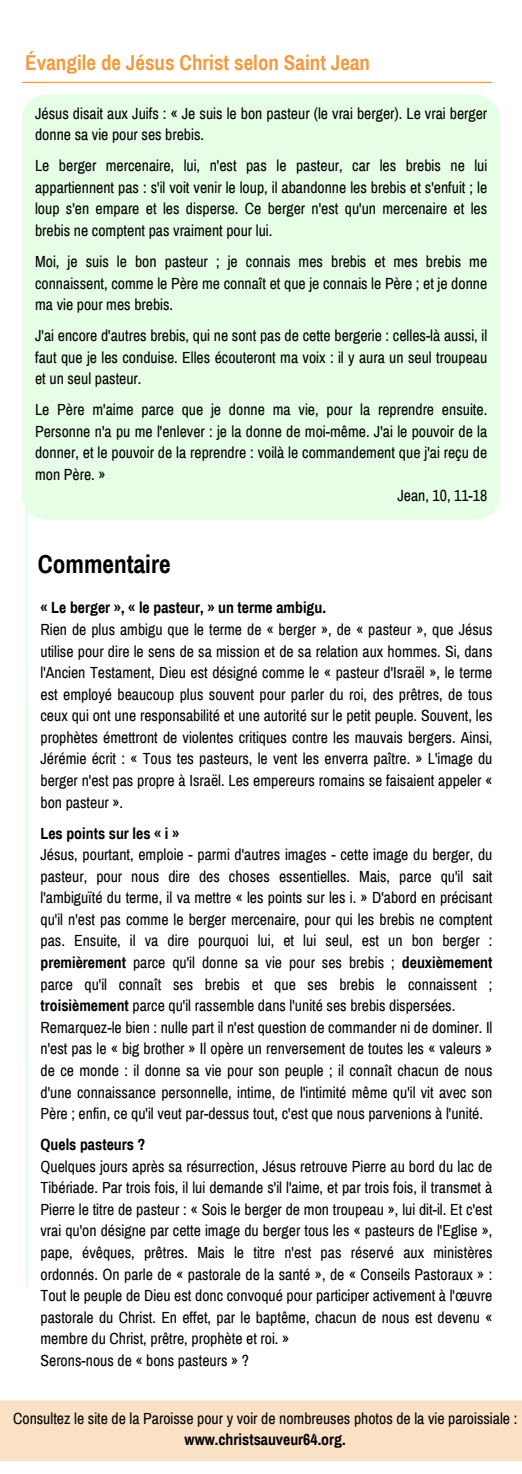
<style>
.page{position:relative;width:522px;height:1474px;background:#fff}
.page>*{position:absolute;margin:0;border:0;box-sizing:border-box;transform-origin:0 0}
.t1{font:700 25.38px "Archivo Narrow";color:#000}
.t2{font:700 21px "Archivo Narrow";color:#ef9c43}
.t3{font:15.75px/21.5px "Archivo Narrow";color:#000;text-align:justify}
.t4{font:700 15.75px "Archivo Narrow";color:#000}
.s1{font-weight:700}
</style>
<div class="page">
<hr style="left:25px;top:318px;width:3px;height:969px;background:#e5fee5">
<div style="left:22px;top:94px;width:477px;height:426px;background:#e5fee5"></div>
<hr style="left:22px;top:82px;width:469px;height:1px;background:#ef9c43">
<div style="left:0;top:1400px;width:521px;height:61px;background:#fae1c6"></div>
<p class="t2" style="left:25px;top:51px;width:346px">Évangile de Jésus Christ selon Saint Jean</p>
<p class="t3" style="left:35px;top:103px;width:453px">Jésus disait aux Juifs : « Je suis le bon pasteur (le vrai berger). Le vrai berger donne sa vie pour ses brebis.</p>
<p class="t3" style="left:35px;top:155px;width:453px">Le berger mercenaire, lui, n'est pas le pasteur, car les brebis ne lui appartiennent pas : s'il voit venir le loup, il abandonne les brebis et s'enfuit ; le loup s'en empare et les disperse. Ce berger n'est qu'un mercenaire et les brebis ne comptent pas vraiment pour lui.</p>
<p class="t3" style="left:35px;top:251px;width:453px">Moi, je suis le bon pasteur ; je connais mes brebis et mes brebis me connaissent, comme le Père me connaît et que je connais le Père ; et je donne ma vie pour mes brebis.</p>
<p class="t3" style="left:35px;top:325px;width:453px">J'ai encore d'autres brebis, qui ne sont pas de cette bergerie : celles-là aussi, il faut que je les conduise. Elles écouteront ma voix : il y aura un seul troupeau et un seul pasteur.</p>
<p class="t3" style="left:35px;top:399px;width:453px">Le Père m'aime parce que je donne ma vie, pour la reprendre ensuite.<br>Personne n'a pu me l'enlever : je la donne de moi-même. J'ai le pouvoir de la donner, et le pouvoir de la reprendre : voilà le commandement que j'ai reçu de mon Père. »</p>
<p class="t3" style="left:397px;top:485px;width:91px">Jean, 10, 11-18</p>
<p class="t1" style="left:38px;top:550px;width:134px">Commentaire</p>
<h2 class="t4" style="left:40px;top:600px;width:286px">« Le berger », « le pasteur, » un terme ambigu.</h2>
<p class="t3" style="left:40px;top:619px;width:453px">Rien de plus ambigu que le terme de « berger », de « pasteur », que Jésus utilise pour dire le sens de sa mission et de sa relation aux hommes. Si, dans l'Ancien Testament, Dieu est désigné comme le « pasteur d'Israël », le terme est employé beaucoup plus souvent pour parler du roi, des prêtres, de tous ceux qui ont une responsabilité et une autorité sur le petit peuple. Souvent, les prophètes émettront de violentes critiques contre les mauvais bergers. Ainsi, Jérémie écrit : « Tous tes pasteurs, le vent les enverra paître. » L'image du berger n'est pas propre à Israël. Les empereurs romains se faisaient appeler « bon pasteur ».</p>
<p class="t4" style="left:40px;top:825px;width:140px">Les points sur les « i »</p>
<p class="t3" style="left:40px;top:844px;width:453px">Jésus, pourtant, emploie - parmi d'autres images - cette image du berger, du pasteur, pour nous dire des choses essentielles. Mais, parce qu'il sait l'ambiguïté du terme, il va mettre « les points sur les i. » D'abord en précisant qu'il n'est pas comme le berger mercenaire, pour qui les brebis ne comptent pas. Ensuite, il va dire pourquoi lui, et lui seul, est un bon berger : <span class="s1">premièrement</span> parce qu'il donne sa vie pour ses brebis ; <span class="s1">deuxièmement </span>parce qu'il connaît ses brebis et que ses brebis le connaissent ; <span class="s1">troisièmement</span> parce qu'il rassemble dans l'unité ses brebis dispersées.</p>
<p class="t3" style="left:40px;top:1017px;width:453px">Remarquez-le bien : nulle part il n'est question de commander ni de dominer. Il n'est pas le « big brother » Il opère un renversement de toutes les « valeurs » de ce monde : il donne sa vie pour son peuple ; il connaît chacun de nous d'une connaissance personnelle, intime, de l'intimité même qu'il vit avec son Père ; enfin, ce qu'il veut par-dessus tout, c'est que nous parvenions à l'unité.</p>
<p class="t4" style="left:40px;top:1136px;width:106px">Quels pasteurs ?</p>
<h1 class="t3" style="left:40px;top:1156px;width:453px">Quelques jours après sa résurrection, Jésus retrouve Pierre au bord du lac de Tibériade. Par trois fois, il lui demande s'il l'aime, et par trois fois, il transmet à Pierre le titre de pasteur : « Sois le berger de mon troupeau », lui dit-il. Et c'est vrai qu'on désigne par cette image du berger tous les « pasteurs de l'Eglise », pape, évêques, prêtres. Mais le titre n'est pas réservé aux ministères ordonnés. On parle de « pastorale de la santé », de « Conseils Pastoraux » :<br>Tout le peuple de Dieu est donc convoqué pour participer activement à l'œuvre pastorale du Christ. En effet, par le baptême, chacun de nous est devenu « membre du Christ, prêtre, prophète et roi. »</h1>
<p class="t3" style="left:40px;top:1350px;width:210px">Serons-nous de « bons pasteurs » ?</p>
<p class="t3" style="left:13px;top:1408px;width:505px;line-height:21px;text-align:center">Consultez le site de la Paroisse pour y voir de nombreuses photos de la vie paroissiale : <span class="s1">www.christsauveur64.org.</span></p>
</div>
